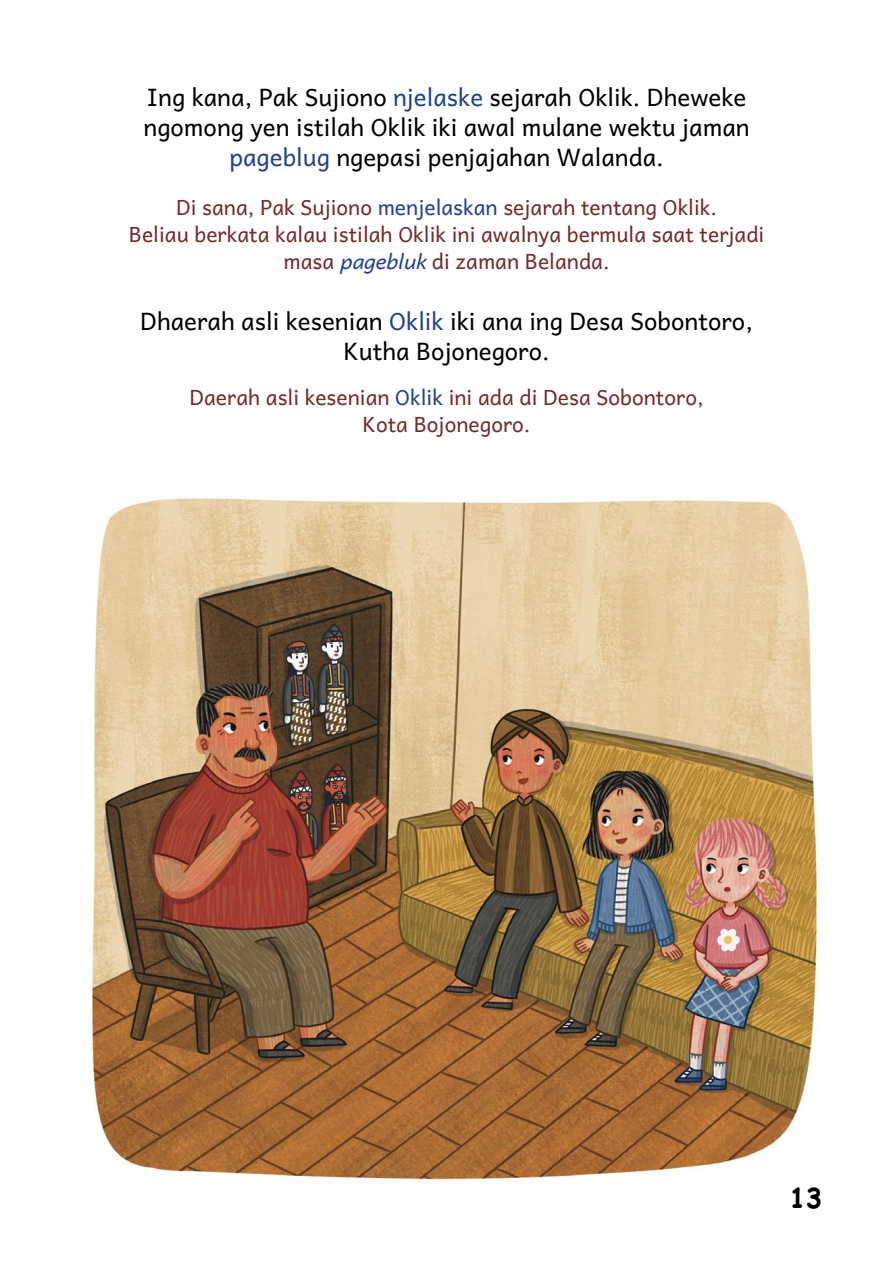
<style>
.page{position:relative;width:893px;height:1263px;background:#fff}
.page>*{position:absolute;margin:0;border:0;box-sizing:border-box;transform-origin:0 0}
.t1{font:700 27px "Comic Sans MS";color:#000}
.t2{font:24px/30px "Andika New Basic";color:#000;text-align:center}
.t3{font:21px/27px "Andika New Basic";color:#742a2e;text-align:center}
.s1{color:#23428e}
.s2{font-style:italic;color:#23428e}
</style>
<div class="page">
<img style="left:89px;top:498px;width:730px;height:685px">
<p class="t2" style="left:143px;top:79px;width:608px">Ing kana, Pak Sujiono <span class="s1">njelaske</span> sejarah Oklik. Dheweke ngomong yen istilah Oklik iki awal mulane wektu jaman <span class="s1">pageblug</span> ngepasi penjajahan Walanda.</p>
<p class="t3" style="left:129px;top:191px;width:637px">Di sana, Pak Sujiono <span class="s1">menjelaskan</span> sejarah tentang Oklik.<br>Beliau berkata kalau istilah Oklik ini awalnya bermula saat terjadi masa <span class="s2">pagebluk</span> di zaman Belanda.</p>
<p class="t2" style="left:140px;top:302px;width:614px">Dhaerah asli kesenian <span class="s1">Oklik</span> iki ana ing Desa Sobontoro,<br>Kutha Bojonegoro.</p>
<p class="t3" style="left:189px;top:381px;width:516px">Daerah asli kesenian <span class="s1">Oklik</span> ini ada di Desa Sobontoro,<br>Kota Bojonegoro.</p>
<p class="t1" style="left:789px;top:1178px;width:34px">13</p>
</div>
